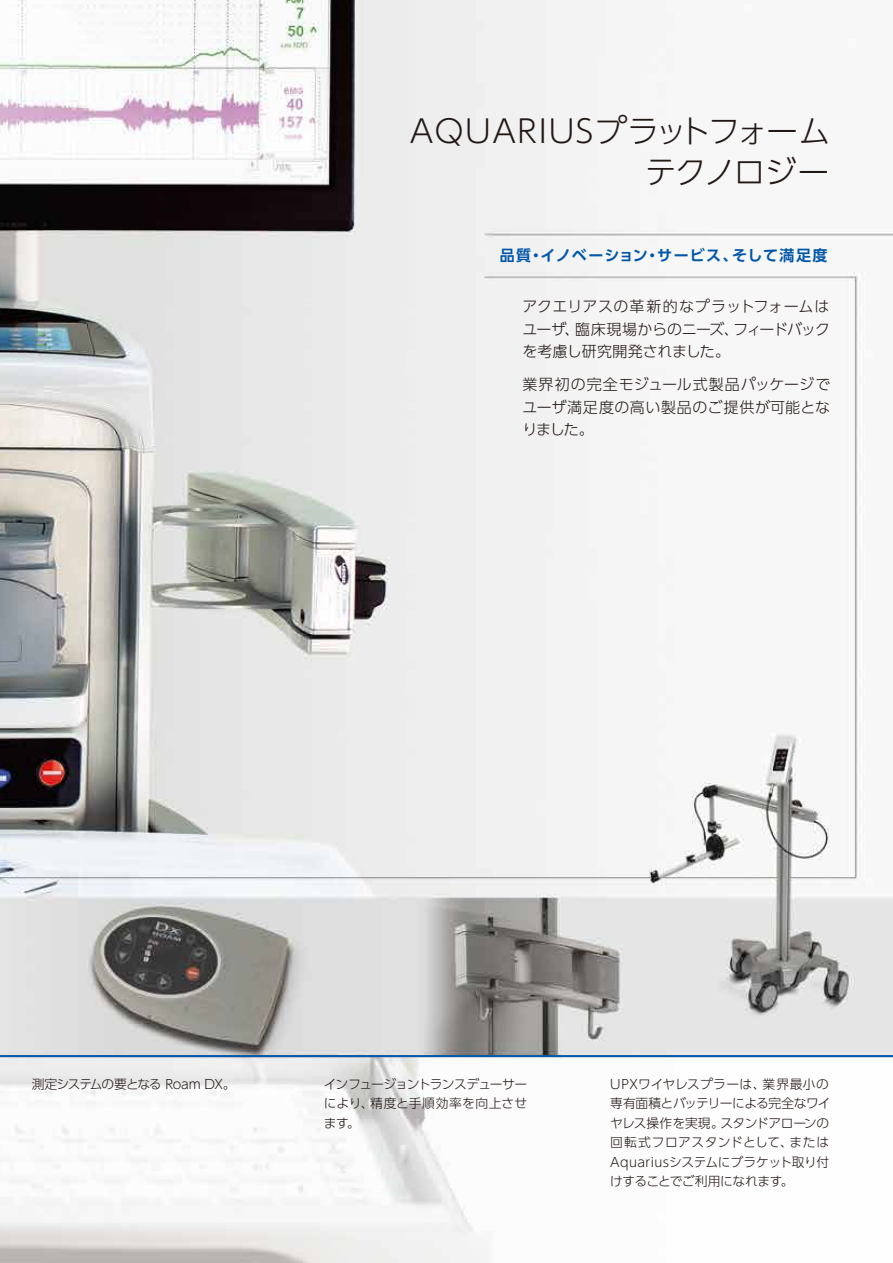
<style>
.page{position:relative;width:893px;height:1263px;background:#fff}
.page>*{position:absolute;margin:0;border:0;box-sizing:border-box;transform-origin:0 0}
.t1{font:300 31.5px/40.5px "UD Shin Go Pro";letter-spacing:.025em;color:#221815;text-align:right}
.t2{font:300 15px/22.5px "UD Shin Go Pro";letter-spacing:.005em;color:#221815;text-align:justify}
.t3{font:700 15px "UD Shin Go Pro De";letter-spacing:.075em;color:#0056a8}
.t4{font:300 12.75px/19.5px "UD Shin Go Pro";letter-spacing:-.02em;color:#221815;text-align:justify}
.t5{font:300 12.75px "UD Shin Go Pro";letter-spacing:-.06em;color:#221815}
</style>
<div class="page">
<img style="left:0;top:0;width:893px;height:1263px">
<hr style="left:0;top:1055px;width:893px;height:2px;background:#0056a8">
<h1 class="t1" style="left:410px;top:110px;width:422px">AQUARIUSプラットフォームテクノロジー</h1>
<p class="t3" style="left:500px;top:243px;width:329px">品質・イノベーション・サービス、そして満足度</p>
<p class="t2" style="left:522px;top:295px;width:309px">アクエリアスの革新的なプラットフォームはユーザ、臨床現場からのニーズ、フィードバックを考慮し研究開発されました。</p>
<p class="t2" style="left:522px;top:373px;width:310px">業界初の完全モジュール式製品パッケージでユーザ満足度の高い製品のご提供が可能となりました。</p>
<p class="t5" style="left:32px;top:1074px;width:205px">測定システムの要となる Roam DX。</p>
<p class="t4" style="left:324px;top:1074px;width:205px">インフュージョントランスデューサーにより、精度と手順効率を向上させます。</p>
<p class="t4" style="left:610px;top:1074px;width:222px;text-align:left">UPXワイヤレスプラーは、業界最小の専有面積とバッテリーによる完全なワイヤレス操作を実現。スタンドアローンの回転式フロアスタンドとして、または<br>Aquariusシステムにブラケット取り付けすることでご利用になれます。</p>
</div>
